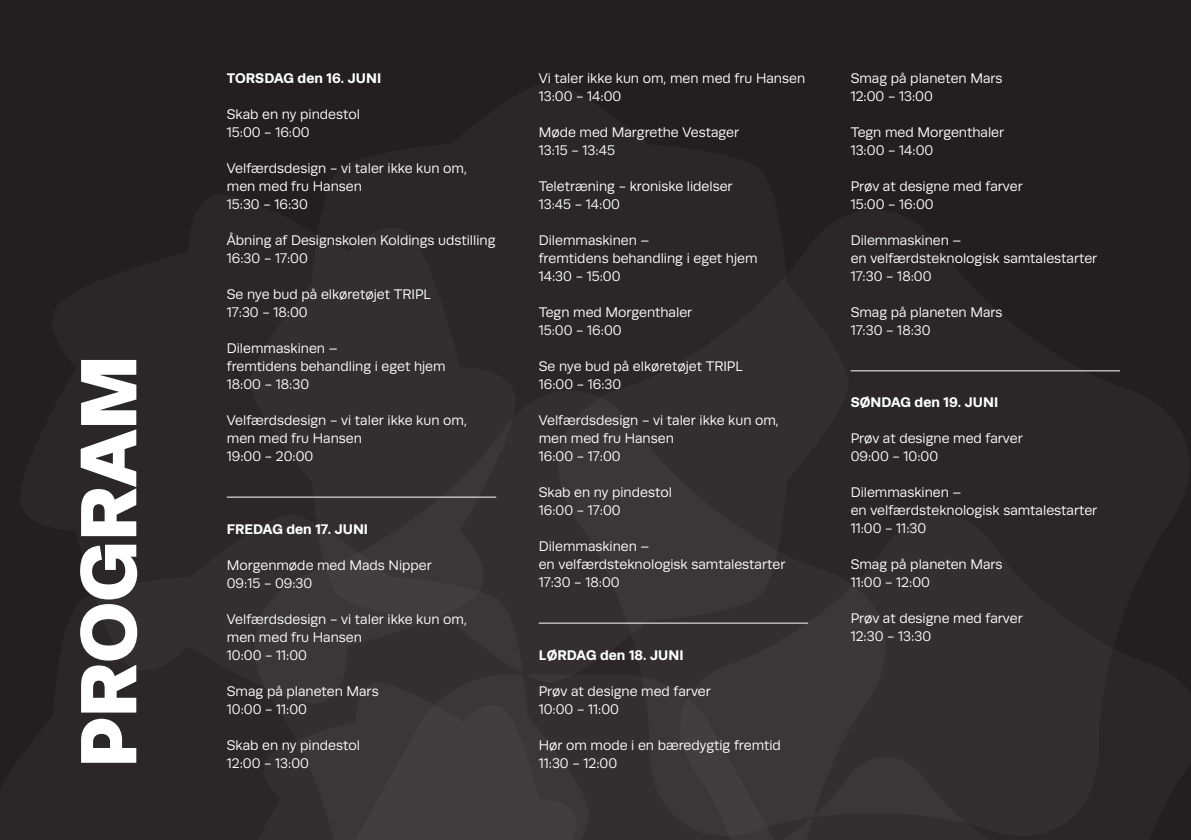
<style>
.page{position:relative;width:1191px;height:840px;background:#fff}
.page>*{position:absolute;margin:0;border:0;box-sizing:border-box;transform-origin:0 0}
.t1{font:900 80px "Runda";color:#fff}
.t2{font:14px/18px "Runda";color:#fff}
.t3{font:700 14px "Runda";color:#fff}
</style>
<div class="page">
<div style="left:0;top:0;width:1191px;height:839px;background:#231f20"></div>
<div style="left:887px;top:515px;width:226px;height:298px;background:#332f30"></div>
<svg style="left:786px;top:545px;width:101px;height:209px;fill:#3b3738"></svg>
<div style="left:786px;top:754px;width:290px;height:85px;background:#332f30"></div>
<div style="left:518px;top:276px;width:330px;height:406px;background:#332f30"></div>
<div style="left:518px;top:514px;width:71px;height:160px;background:#332f30"></div>
<div style="left:518px;top:674px;width:268px;height:165px;background:#3b3738"></div>
<div style="left:94px;top:227px;width:424px;height:453px;background:#332f30"></div>
<svg style="left:249px;top:680px;width:330px;height:159px;fill:#3b3738"></svg>
<hr style="left:227px;top:496px;width:269px;height:1px;background:#fff">
<hr style="left:539px;top:622px;width:269px;height:1px;background:#fff">
<hr style="left:850px;top:370px;width:270px;height:1px;background:#fff">
<h1 class="t1" style="left:60px;top:767px;width:414px;rotate:-90deg">PROGRAM</h1>
<p class="t3" style="left:227px;top:70px;width:156px">TORSDAG den 16. JUNI</p>
<p class="t2" style="left:227px;top:105px;width:135px">Skab en ny pindestol<br>15:00 - 16:00</p>
<p class="t2" style="left:227px;top:159px;width:242px">Velfærdsdesign - vi taler ikke kun om, men med fru Hansen<br>15:30 - 16:30</p>
<p class="t2" style="left:227px;top:231px;width:270px">Åbning af Designskolen Koldings udstilling<br>16:30 - 17:00</p>
<p class="t2" style="left:227px;top:285px;width:205px">Se nye bud på elkøretøjet TRIPL<br>17:30 - 18:00</p>
<p class="t2" style="left:227px;top:339px;width:220px">Dilemmaskinen –<br>fremtidens behandling i eget hjem<br>18:00 - 18:30</p>
<p class="t2" style="left:227px;top:411px;width:242px">Velfærdsdesign - vi taler ikke kun om, men med fru Hansen<br>19:00 - 20:00</p>
<p class="t3" style="left:227px;top:520px;width:143px">FREDAG den 17. JUNI</p>
<p class="t2" style="left:227px;top:555px;width:206px">Morgenmøde med Mads Nipper<br>09:15 - 09:30</p>
<p class="t2" style="left:227px;top:609px;width:242px">Velfærdsdesign - vi taler ikke kun om, men med fru Hansen<br>10:00 - 11:00</p>
<p class="t2" style="left:227px;top:681px;width:153px">Smag på planeten Mars<br>10:00 - 11:00</p>
<p class="t2" style="left:227px;top:735px;width:135px">Skab en ny pindestol</p>
<p class="t2" style="left:227px;top:753px;width:84px">12:00 - 13:00</p>
<p class="t2" style="left:539px;top:69px;width:268px">Vi taler ikke kun om, men med fru Hansen<br>13:00 - 14:00</p>
<p class="t2" style="left:539px;top:123px;width:202px">Møde med Margrethe Vestager<br>13:15 - 13:45</p>
<p class="t2" style="left:539px;top:177px;width:195px">Teletræning - kroniske lidelser<br>13:45 - 14:00</p>
<p class="t2" style="left:539px;top:231px;width:220px">Dilemmaskinen –<br>fremtidens behandling i eget hjem<br>14:30 - 15:00</p>
<p class="t2" style="left:539px;top:303px;width:155px">Tegn med Morgenthaler<br>15:00 - 16:00</p>
<p class="t2" style="left:539px;top:357px;width:205px">Se nye bud på elkøretøjet TRIPL<br>16:00 - 16:30</p>
<p class="t2" style="left:539px;top:411px;width:242px">Velfærdsdesign - vi taler ikke kun om, men med fru Hansen<br>16:00 - 17:00</p>
<p class="t2" style="left:539px;top:483px;width:135px">Skab en ny pindestol<br>16:00 - 17:00</p>
<p class="t2" style="left:539px;top:537px;width:248px">Dilemmaskinen –<br>en velfærdsteknologisk samtalestarter<br>17:30 - 18:00</p>
<p class="t3" style="left:539px;top:646px;width:146px">LØRDAG den 18. JUNI</p>
<p class="t2" style="left:539px;top:681px;width:173px">Prøv at designe med farver<br>10:00 - 11:00</p>
<p class="t2" style="left:539px;top:735px;width:244px">Hør om mode i en bæredygtig fremtid<br>11:30 - 12:00</p>
<p class="t2" style="left:850px;top:69px;width:153px">Smag på planeten Mars<br>12:00 - 13:00</p>
<p class="t2" style="left:850px;top:123px;width:155px">Tegn med Morgenthaler<br>13:00 - 14:00</p>
<p class="t2" style="left:850px;top:177px;width:173px">Prøv at designe med farver<br>15:00 - 16:00</p>
<p class="t2" style="left:850px;top:231px;width:248px">Dilemmaskinen –<br>en velfærdsteknologisk samtalestarter<br>17:30 - 18:00</p>
<p class="t2" style="left:850px;top:303px;width:153px">Smag på planeten Mars<br>17:30 - 18:30</p>
<p class="t3" style="left:850px;top:394px;width:149px">SØNDAG den 19. JUNI</p>
<p class="t2" style="left:850px;top:429px;width:173px">Prøv at designe med farver<br>09:00 - 10:00</p>
<p class="t2" style="left:850px;top:483px;width:248px">Dilemmaskinen –<br>en velfærdsteknologisk samtalestarter<br>11:00 - 11:30</p>
<p class="t2" style="left:850px;top:555px;width:153px">Smag på planeten Mars<br>11:00 - 12:00</p>
<p class="t2" style="left:850px;top:609px;width:173px">Prøv at designe med farver<br>12:30 - 13:30</p>
</div>
